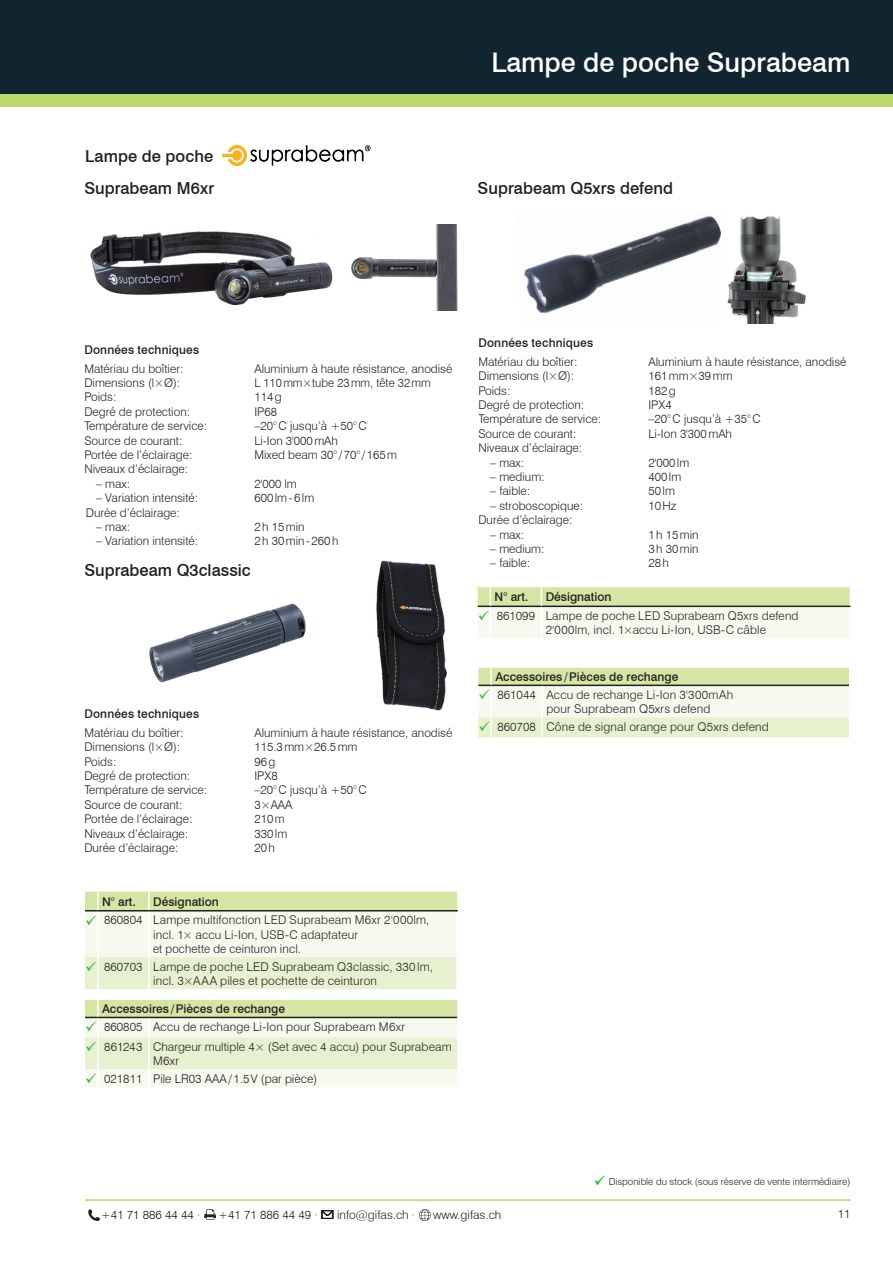
<style>
.page{position:relative;width:893px;height:1263px;background:#fff}
.page>*{position:absolute;margin:0;border:0;box-sizing:border-box;transform-origin:0 0}
.t1{font:500 27px "Swiss 721 BT";color:#fff}
.t2{font:500 16.5px "Swiss 721 BT";color:#231f20}
.t3{font:300 12px/14.4px "Swiss 721 BT";color:#231f20}
.t4{font:500 12px "Swiss 721 BT";color:#231f20}
.t5{font:300 12px "Swiss 721 BT";color:#231f20;scale:.96 1}
.t6{font:300 9.75px "Swiss 721 BT";color:#231f20}
.s1{color:#4bb547}
.s2{color:#00bf1d}
</style>
<div class="page">
<div style="left:0;top:89px;width:893px;height:17px;background:#bbd76a"></div>
<div style="left:0;top:0;width:893px;height:94px;background:#112530"></div>
<hr style="left:85px;top:1199px;width:765px;height:2px;background:#bbd76a">
<svg style="left:88px;top:1209px;width:12px;height:12px"></svg>
<svg style="left:204px;top:1209px;width:12px;height:11px"></svg>
<svg style="left:322px;top:1210px;width:11px;height:9px"></svg>
<svg style="left:419px;top:1209px;width:12px;height:12px"></svg>
<img style="left:222px;top:146px;width:148px;height:19px">
<hr style="left:149px;top:910px;width:309px;height:1px;background:#231f20">
<svg style="left:85px;top:892px;width:372px;height:97px"></svg>
<svg style="left:478px;top:587px;width:372px;height:51px"></svg>
<svg style="left:85px;top:1000px;width:372px;height:87px"></svg>
<hr style="left:149px;top:1017px;width:308px;height:1px;background:#231f20">
<hr style="left:98px;top:1017px;width:51px;height:1px;background:#231f20">
<svg style="left:478px;top:668px;width:371px;height:69px"></svg>
<img style="left:149px;top:603px;width:157px;height:80px">
<img style="left:524px;top:216px;width:197px;height:97px">
<img style="left:727px;top:216px;width:79px;height:108px">
<img style="left:90px;top:231px;width:244px;height:75px">
<img style="left:351px;top:225px;width:107px;height:86px">
<img style="left:376px;top:560px;width:71px;height:151px">
<h2 class="t2" style="left:85px;top:146px;width:130px">Lampe de poche</h2>
<h2 class="t2" style="left:84px;top:178px;width:131px">Suprabeam M6xr</h2>
<h1 class="t1" style="left:491px;top:46px;width:361px">Lampe de poche Suprabeam</h1>
<h2 class="t2" style="left:478px;top:178px;width:197px">Suprabeam Q5xrs defend</h2>
<p class="t4" style="left:84px;top:342px;width:116px">Données techniques</p>
<p class="t3" style="left:84px;top:361px;width:101px">Matériau du boîtier:</p>
<p class="t3" style="left:254px;top:361px;width:199px">Aluminium à haute résistance, anodisé</p>
<p class="t3" style="left:84px;top:375px;width:97px">Dimensions (l×Ø):</p>
<p class="t5" style="left:254px;top:375px;width:185px">L 110mm×tube 23mm, tête 32mm</p>
<p class="t3" style="left:84px;top:390px;width:34px">Poids:</p>
<p class="t3" style="left:254px;top:390px;width:29px">114g</p>
<p class="t3" style="left:84px;top:404px;width:107px">Degré de protection:</p>
<p class="t3" style="left:254px;top:404px;width:24px">IP68</p>
<p class="t3" style="left:84px;top:419px;width:124px">Température de service:</p>
<p class="t3" style="left:254px;top:419px;width:114px">–20°C jusqu’à +50°C</p>
<p class="t3" style="left:84px;top:433px;width:100px">Source de courant:</p>
<p class="t3" style="left:254px;top:433px;width:85px">Li-Ion 3'000mAh</p>
<p class="t3" style="left:84px;top:447px;width:110px">Portée de l’éclairage:</p>
<p class="t3" style="left:254px;top:447px;width:144px">Mixed beam 30°/70°/165m</p>
<p class="t3" style="left:84px;top:462px;width:105px">Niveaux d’éclairage:</p>
<p class="t3" style="left:96px;top:476px;width:36px">– max:</p>
<p class="t3" style="left:254px;top:476px;width:44px">2'000 lm</p>
<p class="t3" style="left:96px;top:491px;width:104px">– Variation intensité:</p>
<p class="t3" style="left:254px;top:491px;width:61px">600lm-6lm</p>
<p class="t3" style="left:86px;top:505px;width:96px">Durée d’éclairage:</p>
<p class="t3" style="left:96px;top:519px;width:36px">– max:</p>
<p class="t3" style="left:254px;top:519px;width:52px">2h 15min</p>
<p class="t3" style="left:96px;top:534px;width:104px">– Variation intensité:</p>
<p class="t3" style="left:254px;top:534px;width:86px">2h 30min-260h</p>
<h2 class="t2" style="left:84px;top:560px;width:168px">Suprabeam Q3classic</h2>
<p class="t4" style="left:84px;top:707px;width:116px">Données techniques</p>
<p class="t3" style="left:84px;top:725px;width:101px">Matériau du boîtier:</p>
<p class="t3" style="left:254px;top:725px;width:199px">Aluminium à haute résistance, anodisé</p>
<p class="t3" style="left:84px;top:740px;width:97px">Dimensions (l×Ø):</p>
<p class="t3" style="left:254px;top:740px;width:105px">115.3mm×26.5mm</p>
<p class="t3" style="left:84px;top:754px;width:34px">Poids:</p>
<p class="t3" style="left:254px;top:754px;width:23px">96g</p>
<p class="t3" style="left:84px;top:768px;width:107px">Degré de protection:</p>
<p class="t3" style="left:254px;top:768px;width:25px">IPX8</p>
<p class="t3" style="left:84px;top:783px;width:124px">Température de service:</p>
<p class="t3" style="left:254px;top:783px;width:114px">–20°C jusqu’à +50°C</p>
<p class="t3" style="left:84px;top:797px;width:100px">Source de courant:</p>
<p class="t3" style="left:254px;top:797px;width:40px">3×AAA</p>
<p class="t3" style="left:84px;top:812px;width:110px">Portée de l’éclairage:</p>
<p class="t3" style="left:254px;top:812px;width:32px">210m</p>
<p class="t3" style="left:84px;top:826px;width:105px">Niveaux d’éclairage:</p>
<p class="t3" style="left:254px;top:826px;width:34px">330lm</p>
<p class="t3" style="left:84px;top:840px;width:96px">Durée d’éclairage:</p>
<p class="t3" style="left:254px;top:840px;width:22px">20h</p>
<p class="t4" style="left:102px;top:894px;width:35px">N° art.</p>
<p class="t4" style="left:153px;top:894px;width:67px">Désignation</p>
<p class="t3" style="left:153px;top:912px;width:278px;text-indent:-68px"><span class="s1">✓</span> 860804 Lampe multifonction LED Suprabeam M6xr 2'000lm, incl. 1× accu Li-Ion, USB-C adaptateur<br>et pochette de ceinturon incl.</p>
<p class="t3" style="left:153px;top:959px;width:281px;text-indent:-68px"><span class="s1">✓</span> 860703 Lampe de poche LED Suprabeam Q3classic, 330lm, incl. 3×AAA piles et pochette de ceinturon</p>
<p class="t4" style="left:102px;top:1002px;width:184px">Accessoires/Pièces de rechange</p>
<p class="t3" style="left:85px;top:1019px;width:321px"><span class="s1">✓</span> 860805 Accu de rechange Li-Ion pour Suprabeam M6xr</p>
<p class="t3" style="left:153px;top:1039px;width:300px;text-indent:-68px"><span class="s1">✓</span> 861243 Chargeur multiple 4× (Set avec 4 accu) pour Suprabeam<br>M6xr</p>
<p class="t3" style="left:85px;top:1071px;width:233px"><span class="s1">✓</span> 021811 Pile LR03 AAA/1.5V (par pièce)</p>
<p class="t4" style="left:478px;top:335px;width:116px">Données techniques</p>
<p class="t3" style="left:478px;top:354px;width:101px">Matériau du boîtier:</p>
<p class="t3" style="left:648px;top:354px;width:199px">Aluminium à haute résistance, anodisé</p>
<p class="t3" style="left:478px;top:368px;width:97px">Dimensions (l×Ø):</p>
<p class="t3" style="left:648px;top:368px;width:86px">161mm×39mm</p>
<p class="t3" style="left:478px;top:383px;width:34px">Poids:</p>
<p class="t3" style="left:648px;top:383px;width:29px">182g</p>
<p class="t3" style="left:478px;top:397px;width:107px">Degré de protection:</p>
<p class="t3" style="left:648px;top:397px;width:25px">IPX4</p>
<p class="t3" style="left:478px;top:412px;width:124px">Température de service:</p>
<p class="t3" style="left:648px;top:412px;width:114px">–20°C jusqu’à +35°C</p>
<p class="t3" style="left:478px;top:426px;width:100px">Source de courant:</p>
<p class="t3" style="left:648px;top:426px;width:85px">Li-Ion 3'300mAh</p>
<p class="t3" style="left:478px;top:440px;width:105px">Niveaux d’éclairage:</p>
<p class="t3" style="left:490px;top:455px;width:36px">– max:</p>
<p class="t3" style="left:648px;top:455px;width:42px">2'000lm</p>
<p class="t3" style="left:490px;top:469px;width:56px">– medium:</p>
<p class="t3" style="left:648px;top:469px;width:34px">400lm</p>
<p class="t3" style="left:490px;top:484px;width:42px">– faible:</p>
<p class="t3" style="left:648px;top:484px;width:28px">50lm</p>
<p class="t3" style="left:490px;top:498px;width:94px">– stroboscopique:</p>
<p class="t3" style="left:648px;top:498px;width:30px">10Hz</p>
<p class="t3" style="left:478px;top:512px;width:96px">Durée d’éclairage:</p>
<p class="t3" style="left:490px;top:527px;width:36px">– max:</p>
<p class="t3" style="left:648px;top:527px;width:52px">1h 15min</p>
<p class="t3" style="left:490px;top:541px;width:56px">– medium:</p>
<p class="t3" style="left:648px;top:541px;width:52px">3h 30min</p>
<p class="t3" style="left:490px;top:556px;width:42px">– faible:</p>
<p class="t3" style="left:648px;top:556px;width:22px">28h</p>
<p class="t4" style="left:495px;top:590px;width:35px">N° art.</p>
<p class="t4" style="left:546px;top:590px;width:67px">Désignation</p>
<p class="t3" style="left:546px;top:608px;width:254px;text-indent:-68px"><span class="s1">✓</span> 861099 Lampe de poche LED Suprabeam Q5xrs defend<br>2'000lm, incl. 1×accu Li-Ion, USB-C câble</p>
<p class="t4" style="left:495px;top:669px;width:184px">Accessoires/Pièces de rechange</p>
<p class="t3" style="left:546px;top:687px;width:188px;text-indent:-68px"><span class="s1">✓</span> 861044 Accu de rechange Li-Ion 3'300mAh pour Suprabeam Q5xrs defend</p>
<p class="t3" style="left:478px;top:719px;width:292px"><span class="s1">✓</span> 860708 Cône de signal orange pour Q5xrs defend</p>
<p class="t6" style="left:594px;top:1176px;width:258px"><span class="s2">✓</span> Disponible du stock (sous réserve de vente intermédiaire)</p>
<p class="t3" style="left:101px;top:1207px;width:101px">+41 71 886 44 44 ·</p>
<p class="t3" style="left:218px;top:1207px;width:101px">+41 71 886 44 49 ·</p>
<p class="t3" style="left:337px;top:1207px;width:80px">info@gifas.ch ·</p>
<p class="t3" style="left:433px;top:1207px;width:70px">www.gifas.ch</p>
<p class="t3" style="left:838px;top:1207px;width:14px">11</p>
</div>
